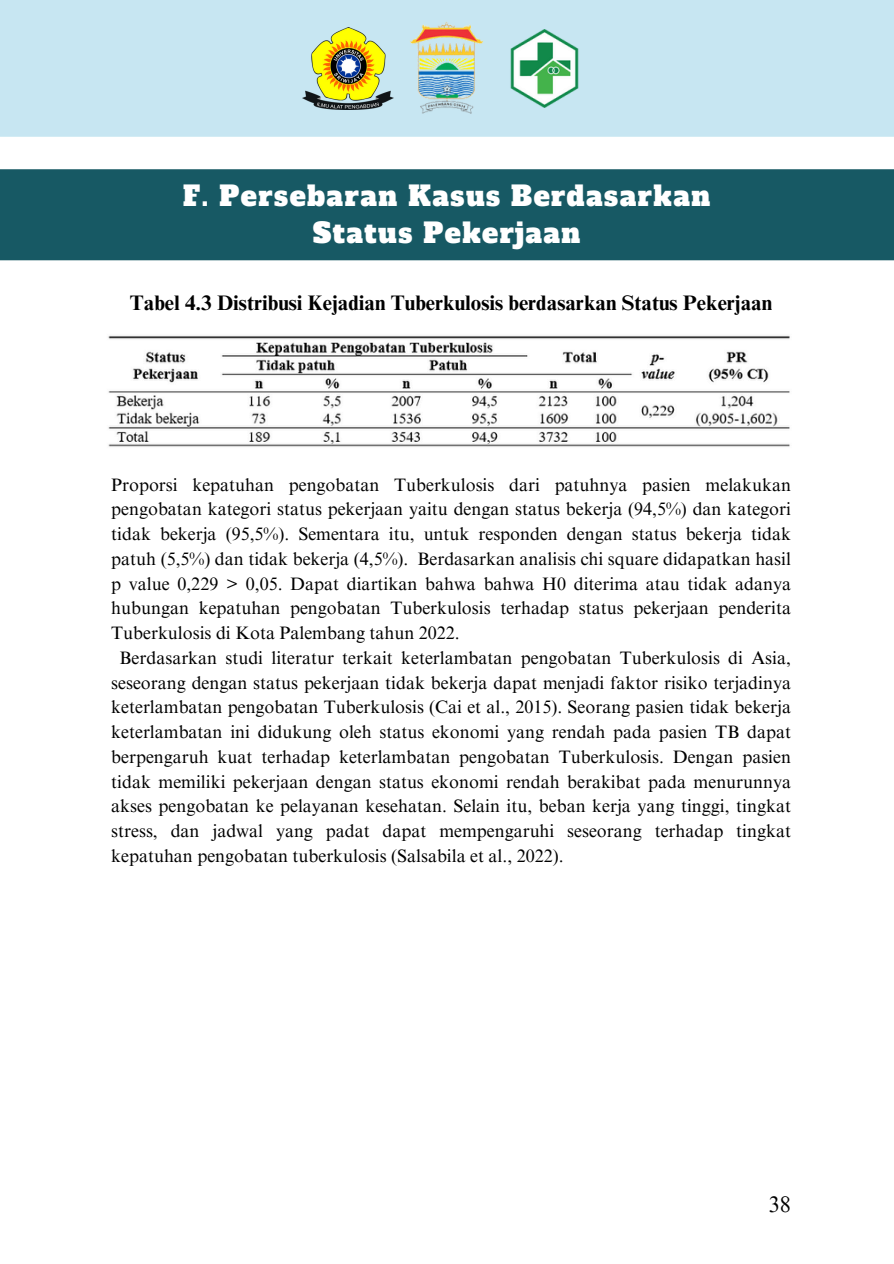
<style>
.page{position:relative;width:894px;height:1264px;background:#fff}
.page>*{position:absolute;margin:0;border:0;box-sizing:border-box;transform-origin:0 0}
.t1{font:27px/37.2px "Alfa Slab One";letter-spacing:.055em;color:#fff;text-align:center}
.t2{font:22.5px "Times NRMT Pro";color:#000}
.t3{font:700 21px "Times NRMT Pro";color:#000}
.t4{font:18px/24.8px "Times NRMT Pro";color:#000;text-align:justify}
</style>
<div class="page">
<img style="left:108px;top:335px;width:682px;height:112px">
<div style="left:0;top:0;width:893px;height:137px;background:#c7e6f2"></div>
<img style="left:501px;top:29px;width:89px;height:79px">
<img style="left:302px;top:27px;width:91px;height:83px">
<img style="left:400px;top:21px;width:95px;height:95px">
<div style="left:0;top:169px;width:893px;height:91px;background:#175964"></div>
<p class="t1" style="left:183px;top:178px;width:528px">F. Persebaran Kasus Berdasarkan<br>Status Pekerjaan</p>
<p class="t3" style="left:130px;top:295px;width:643px">Tabel 4.3 Distribusi Kejadian Tuberkulosis berdasarkan Status Pekerjaan</p>
<p class="t4" style="left:111px;top:474px;width:681px">Proporsi kepatuhan pengobatan Tuberkulosis dari patuhnya pasien melakukan pengobatan kategori status pekerjaan yaitu dengan status bekerja (94,5%) dan kategori tidak bekerja (95,5%). Sementara itu, untuk responden dengan status bekerja tidak patuh (5,5%) dan tidak bekerja (4,5%). Berdasarkan analisis chi square didapatkan hasil p value 0,229 &gt; 0,05. Dapat diartikan bahwa bahwa H0 diterima atau tidak adanya hubungan kepatuhan pengobatan Tuberkulosis terhadap status pekerjaan penderita Tuberkulosis di Kota Palembang tahun 2022.</p>
<p class="t4" style="left:111px;top:647px;width:681px;text-indent:8px">Berdasarkan studi literatur terkait keterlambatan pengobatan Tuberkulosis di Asia, seseorang dengan status pekerjaan tidak bekerja dapat menjadi faktor risiko terjadinya keterlambatan pengobatan Tuberkulosis (Cai et al., 2015). Seorang pasien tidak bekerja keterlambatan ini didukung oleh status ekonomi yang rendah pada pasien TB dapat berpengaruh kuat terhadap keterlambatan pengobatan Tuberkulosis. Dengan pasien tidak memiliki pekerjaan dengan status ekonomi rendah berakibat pada menurunnya akses pengobatan ke pelayanan kesehatan. Selain itu, beban kerja yang tinggi, tingkat stress, dan jadwal yang padat dapat mempengaruhi seseorang terhadap tingkat kepatuhan pengobatan tuberkulosis (Salsabila et al., 2022).</p>
<p class="t2" style="left:768px;top:1195px;width:24px">38</p>
</div>
